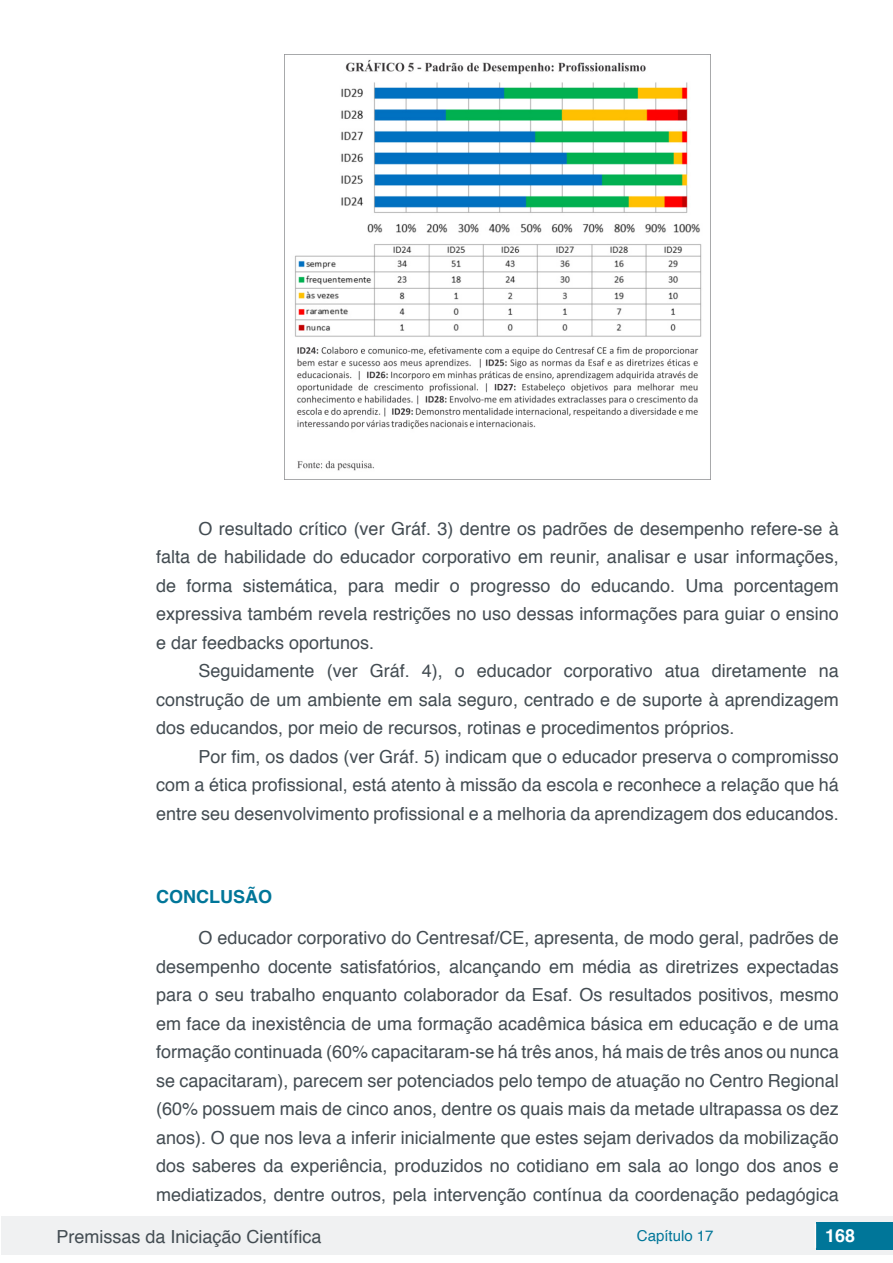
<style>
.page{position:relative;width:893px;height:1263px;background:#fff}
.page>*{position:absolute;margin:0;border:0;box-sizing:border-box;transform-origin:0 0}
.txt{font:18px/28.5px "Helvetica";color:#434c52;text-align:justify}
.TITULOS{font:700 18px "Helvetica";color:#007699}
.t1{font:700 18px "Helvetica";color:#fff}
.t2{font:15px "Helvetica";color:#007699}
</style>
<div class="page">
<div style="left:1px;top:1216px;width:891px;height:38px;background:#f0f1f2"></div>
<div style="left:816px;top:1222px;width:77px;height:27px;background:#007699"></div>
<svg style="left:815px;top:1224px;width:1px;height:24px"></svg>
<img style="left:285px;top:54px;width:425px;height:417px">
<p class="txt" style="left:156px;top:515px;width:684px;text-indent:43px">O resultado crítico (ver Gráf. 3) dentre os padrões de desempenho refere-se à falta de habilidade do educador corporativo em reunir, analisar e usar informações, de forma sistemática, para medir o progresso do educando. Uma porcentagem expressiva também revela restrições no uso dessas informações para guiar o ensino e dar feedbacks oportunos.</p>
<p class="txt" style="left:156px;top:657px;width:684px;text-indent:43px">Seguidamente (ver Gráf. 4), o educador corporativo atua diretamente na construção de um ambiente em sala seguro, centrado e de suporte à aprendizagem dos educandos, por meio de recursos, rotinas e procedimentos próprios.</p>
<p class="txt" style="left:156px;top:743px;width:684px;text-indent:43px">Por fim, os dados (ver Gráf. 5) indicam que o educador preserva o compromisso com a ética profissional, está atento à missão da escola e reconhece a relação que há entre seu desenvolvimento profissional e a melhoria da aprendizagem dos educandos.</p>
<p class="TITULOS" style="left:156px;top:882px;width:117px">CONCLUSÃO</p>
<p class="txt" style="left:156px;top:924px;width:684px;text-indent:43px">O educador corporativo do Centresaf/CE, apresenta, de modo geral, padrões de desempenho docente satisfatórios, alcançando em média as diretrizes expectadas para o seu trabalho enquanto colaborador da Esaf. Os resultados positivos, mesmo em face da inexistência de uma formação acadêmica básica em educação e de uma formação continuada (60% capacitaram-se há três anos, há mais de três anos ou nunca se capacitaram), parecem ser potenciados pelo tempo de atuação no Centro Regional (60% possuem mais de cinco anos, dentre os quais mais da metade ultrapassa os dez anos). O que nos leva a inferir inicialmente que estes sejam derivados da mobilização dos saberes da experiência, produzidos no cotidiano em sala ao longo dos anos e mediatizados, dentre outros, pela intervenção contínua da coordenação pedagógica</p>
<p class="txt" style="left:56px;top:1223px;width:267px">Premissas da Iniciação Científica</p>
<p class="t2" style="left:637px;top:1224px;width:78px">Capítulo 17</p>
<p class="t1" style="left:825px;top:1221px;width:32px">168</p>
</div>
